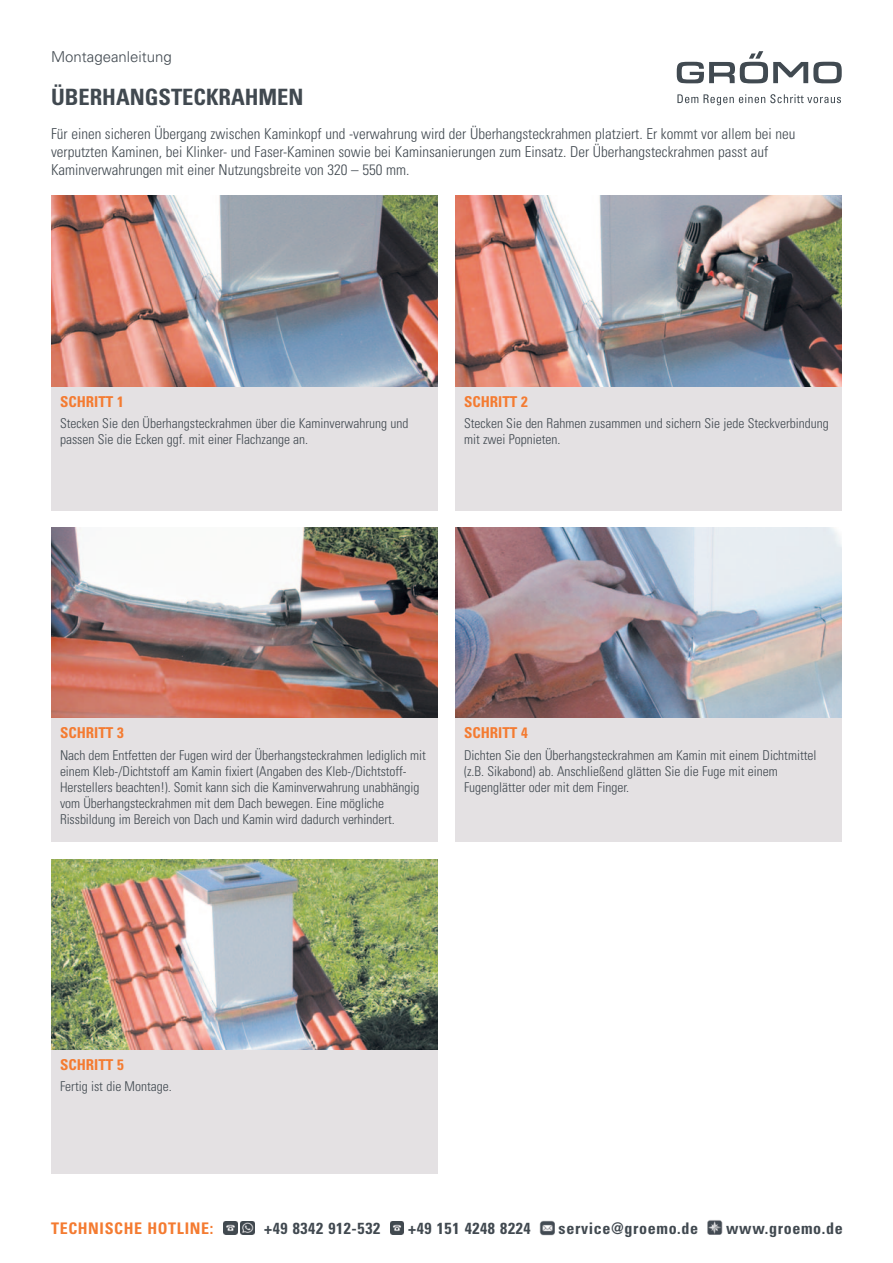
<style>
.page{position:relative;width:893px;height:1263px;background:#fff}
.page>*{position:absolute;margin:0;border:0;box-sizing:border-box;transform-origin:0 0}
.t1{font:700 condensed 22.5px "Univers";color:#414950}
.t2{font:700 condensed 16.05px "Univers";letter-spacing:.04em;color:#414950}
.t3{font:700 condensed 16.05px "Univers";letter-spacing:.04em;color:#f47b31}
.t4{font:300 condensed 15px/18px "Univers";color:#414950}
.t5{font:700 condensed 15px "Univers";color:#f47b31}
.t6{font:300 15px "Univers";color:#414950}
.t7{font:300 condensed 13.5px/16.2px "Univers";color:#414950}
</style>
<div class="page">
<img style="left:51px;top:859px;width:387px;height:191px">
<img style="left:51px;top:196px;width:387px;height:191px">
<div style="left:51px;top:387px;width:387px;height:123px;background:#e4e1e3"></div>
<img style="left:51px;top:527px;width:387px;height:192px">
<img style="left:455px;top:196px;width:387px;height:191px">
<img style="left:455px;top:527px;width:387px;height:192px">
<div style="left:51px;top:719px;width:387px;height:123px;background:#e4e1e3"></div>
<div style="left:455px;top:719px;width:387px;height:123px;background:#e4e1e3"></div>
<div style="left:455px;top:387px;width:387px;height:123px;background:#e4e1e3"></div>
<div style="left:51px;top:1050px;width:387px;height:124px;background:#e4e1e3"></div>
<svg style="left:677px;top:94px;width:164px;height:11px"></svg>
<svg style="left:677px;top:51px;width:165px;height:32px"></svg>
<img style="left:241px;top:1221px;width:13px;height:14px">
<img style="left:223px;top:1221px;width:14px;height:14px">
<img style="left:390px;top:1221px;width:14px;height:14px">
<img style="left:539px;top:1220px;width:16px;height:16px">
<img style="left:708px;top:1220px;width:14px;height:15px">
<p class="t6" style="left:51px;top:51px;width:122px">Montageanleitung</p>
<p class="t1" style="left:51px;top:89px;width:254px">ÜBERHANGSTECKRAHMEN</p>
<p class="t4" style="left:51px;top:127px;width:746px">Für einen sicheren Übergang zwischen Kaminkopf und -verwahrung wird der Überhangsteckrahmen platziert. Er kommt vor allem bei neu verputzten Kaminen, bei Klinker- und Faser-Kaminen sowie bei Kaminsanierungen zum Einsatz. Der Überhangsteckrahmen passt auf<br>Kaminverwahrungen mit einer Nutzungsbreite von 320 – 550 mm.</p>
<p class="t5" style="left:60px;top:396px;width:65px">SCHRITT 1</p>
<p class="t7" style="left:60px;top:416px;width:350px">Stecken Sie den Überhangsteckrahmen über die Kaminverwahrung und passen Sie die Ecken ggf. mit einer Flachzange an.</p>
<p class="t5" style="left:464px;top:396px;width:65px">SCHRITT 2</p>
<p class="t7" style="left:464px;top:416px;width:366px">Stecken Sie den Rahmen zusammen und sichern Sie jede Steckverbindung mit zwei Popnieten.</p>
<p class="t5" style="left:60px;top:728px;width:65px">SCHRITT 3</p>
<p class="t7" style="left:60px;top:748px;width:367px">Nach dem Entfetten der Fugen wird der Überhangsteckrahmen lediglich mit einem Kleb-/Dichtstoff am Kamin fixiert (Angaben des Kleb-/Dichtstoff-Herstellers beachten!). Somit kann sich die Kaminverwahrung unabhängig vom Überhangsteckrahmen mit dem Dach bewegen. Eine mögliche Rissbildung im Bereich von Dach und Kamin wird dadurch verhindert.</p>
<p class="t5" style="left:464px;top:728px;width:65px">SCHRITT 4</p>
<p class="t7" style="left:464px;top:748px;width:354px">Dichten Sie den Überhangsteckrahmen am Kamin mit einem Dichtmittel (z.B. Sikabond) ab. Anschließend glätten Sie die Fuge mit einem<br>Fugenglätter oder mit dem Finger.</p>
<p class="t5" style="left:60px;top:1059px;width:65px">SCHRITT 5</p>
<p class="t7" style="left:60px;top:1080px;width:113px">Fertig ist die Montage.</p>
<p class="t3" style="left:51px;top:1223px;width:164px">TECHNISCHE HOTLINE:</p>
<p class="t2" style="left:264px;top:1223px;width:118px">+49 8342 912-532</p>
<p class="t2" style="left:408px;top:1223px;width:124px">+49 151 4248 8224</p>
<p class="t2" style="left:559px;top:1223px;width:141px">service@groemo.de</p>
<p class="t2" style="left:726px;top:1223px;width:118px">www.groemo.de</p>
</div>
